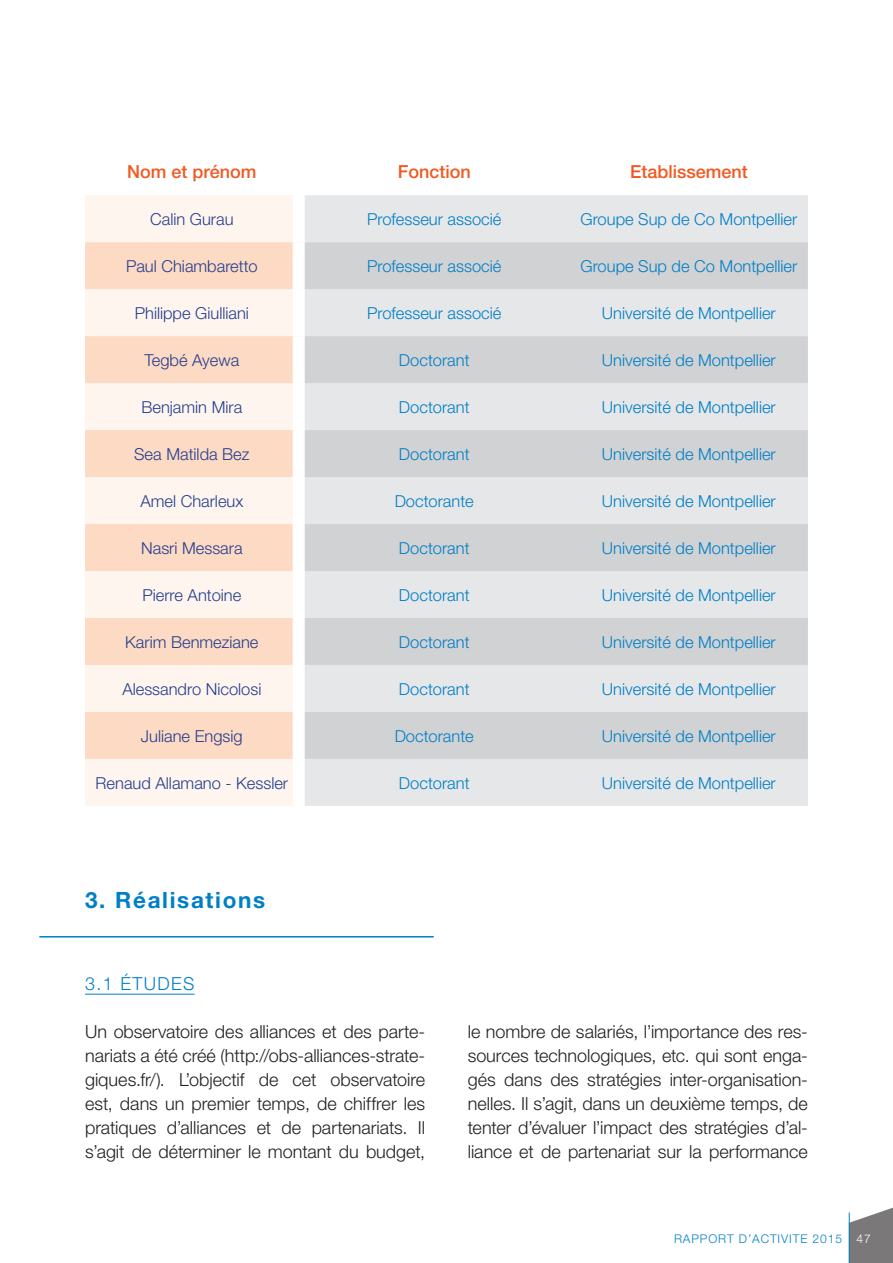
<style>
.page{position:relative;width:893px;height:1263px;background:#fff}
.page>*{position:absolute;margin:0;border:0;box-sizing:border-box;transform-origin:0 0}
.t1{font:700 22.5px "Helvetica Neue LT";letter-spacing:.075em;color:#007fc6}
.TEXTE{font:300 18px/24px "Helvetica Neue LT";color:#231f20;text-align:justify}
.tbaleau-titre-orange{font:500 18px "Helvetica Neue LT";color:#f15921}
.INTER2{font:300 18px "Helvetica Neue LT";letter-spacing:.075em;color:#007fc6}
.tableau-texte-bleu{font:300 16.5px "Helvetica Neue LT";color:#007fc6}
.tableau-colonne-gauc{font:300 16.5px "Helvetica Neue LT";color:#253f8e}
.t2{font:300 12px "Helvetica Neue LT";letter-spacing:.075em;color:#007fc6}
.s1{color:#fff}
</style>
<div class="page">
<svg style="left:850px;top:1207px;width:43px;height:56px;background:#8d8b8c"></svg>
<hr style="left:849px;top:1212px;width:1px;height:51px;background:#007fc6">
<hr style="left:39px;top:936px;width:395px;height:1px;background:#007fc6">
<hr style="left:85px;top:994px;width:110px;height:1px;background:#007fc6">
<div style="left:85px;top:195px;width:208px;height:611px;background:#fef5ef"></div>
<div style="left:305px;top:195px;width:503px;height:611px;background:#e6e7e9"></div>
<svg style="left:85px;top:242px;width:208px;height:517px;fill:#fddbc6"></svg>
<svg style="left:305px;top:242px;width:503px;height:517px;background:#dadbdd"></svg>
<p class="tbaleau-titre-orange" style="left:127px;top:161px;width:131px">Nom et prénom</p>
<p class="tbaleau-titre-orange" style="left:398px;top:161px;width:75px">Fonction</p>
<p class="tbaleau-titre-orange" style="left:630px;top:161px;width:119px">Etablissement</p>
<p class="tableau-colonne-gauc" style="left:150px;top:209px;width:85px">Calin Gurau</p>
<p class="tableau-texte-bleu" style="left:367px;top:209px;width:136px">Professeur associé</p>
<p class="tableau-texte-bleu" style="left:580px;top:209px;width:218px">Groupe Sup de Co Montpellier</p>
<p class="tableau-colonne-gauc" style="left:126px;top:256px;width:133px">Paul Chiambaretto</p>
<p class="tableau-texte-bleu" style="left:367px;top:256px;width:136px">Professeur associé</p>
<p class="tableau-texte-bleu" style="left:580px;top:256px;width:218px">Groupe Sup de Co Montpellier</p>
<p class="tableau-colonne-gauc" style="left:135px;top:303px;width:116px">Philippe Giulliani</p>
<p class="tableau-texte-bleu" style="left:367px;top:303px;width:136px">Professeur associé</p>
<p class="tableau-texte-bleu" style="left:602px;top:303px;width:175px">Université de Montpellier</p>
<p class="tableau-colonne-gauc" style="left:144px;top:350px;width:96px">Tegbé Ayewa</p>
<p class="tableau-texte-bleu" style="left:399px;top:350px;width:72px">Doctorant</p>
<p class="tableau-texte-bleu" style="left:602px;top:350px;width:175px">Université de Montpellier</p>
<p class="tableau-colonne-gauc" style="left:141px;top:397px;width:102px">Benjamin Mira</p>
<p class="tableau-texte-bleu" style="left:399px;top:397px;width:72px">Doctorant</p>
<p class="tableau-texte-bleu" style="left:602px;top:397px;width:175px">Université de Montpellier</p>
<p class="tableau-colonne-gauc" style="left:134px;top:444px;width:117px">Sea Matilda Bez</p>
<p class="tableau-texte-bleu" style="left:399px;top:444px;width:72px">Doctorant</p>
<p class="tableau-texte-bleu" style="left:602px;top:444px;width:175px">Université de Montpellier</p>
<p class="tableau-colonne-gauc" style="left:140px;top:491px;width:104px">Amel Charleux</p>
<p class="tableau-texte-bleu" style="left:395px;top:491px;width:81px">Doctorante</p>
<p class="tableau-texte-bleu" style="left:602px;top:491px;width:175px">Université de Montpellier</p>
<p class="tableau-colonne-gauc" style="left:141px;top:538px;width:103px">Nasri Messara</p>
<p class="tableau-texte-bleu" style="left:399px;top:538px;width:72px">Doctorant</p>
<p class="tableau-texte-bleu" style="left:602px;top:538px;width:175px">Université de Montpellier</p>
<p class="tableau-colonne-gauc" style="left:142px;top:585px;width:101px">Pierre Antoine</p>
<p class="tableau-texte-bleu" style="left:399px;top:585px;width:72px">Doctorant</p>
<p class="tableau-texte-bleu" style="left:602px;top:585px;width:175px">Université de Montpellier</p>
<p class="tableau-colonne-gauc" style="left:125px;top:632px;width:135px">Karim Benmeziane</p>
<p class="tableau-texte-bleu" style="left:399px;top:632px;width:72px">Doctorant</p>
<p class="tableau-texte-bleu" style="left:602px;top:632px;width:175px">Université de Montpellier</p>
<p class="tableau-colonne-gauc" style="left:122px;top:679px;width:141px">Alessandro Nicolosi</p>
<p class="tableau-texte-bleu" style="left:399px;top:679px;width:72px">Doctorant</p>
<p class="tableau-texte-bleu" style="left:602px;top:679px;width:175px">Université de Montpellier</p>
<p class="tableau-colonne-gauc" style="left:141px;top:726px;width:103px">Juliane Engsig</p>
<p class="tableau-texte-bleu" style="left:395px;top:726px;width:81px">Doctorante</p>
<p class="tableau-texte-bleu" style="left:602px;top:726px;width:175px">Université de Montpellier</p>
<p class="tableau-colonne-gauc" style="left:96px;top:773px;width:194px">Renaud Allamano - Kessler</p>
<p class="tableau-texte-bleu" style="left:399px;top:773px;width:72px">Doctorant</p>
<p class="tableau-texte-bleu" style="left:602px;top:773px;width:175px">Université de Montpellier</p>
<p class="t1" style="left:85px;top:886px;width:182px">3. Réalisations</p>
<p class="INTER2" style="left:85px;top:972px;width:111px">3.1 ÉTUDES</p>
<p class="TEXTE" style="left:85px;top:1019px;width:342px">Un observatoire des alliances et des parte&shy;nariats a été créé (http://obs-alliances-strate&shy;giques.fr/). L’objectif de cet observatoire est, dans un premier temps, de chiffrer les pratiques d’alliances et de partenariats. Il s’agit de déterminer le montant du budget,</p>
<p class="TEXTE" style="left:468px;top:1019px;width:342px">le nombre de salariés, l’importance des res&shy;sources technologiques, etc. qui sont enga&shy;gés dans des stratégies inter-organisation&shy;nelles. Il s’agit, dans un deuxième temps, de tenter d’évaluer l’impact des stratégies d’al&shy;liance et de partenariat sur la performance</p>
<p class="t2" style="left:674px;top:1232px;width:198px">RAPPORT D’ACTIVITE 2015 <span class="s1">47</span></p>
</div>
